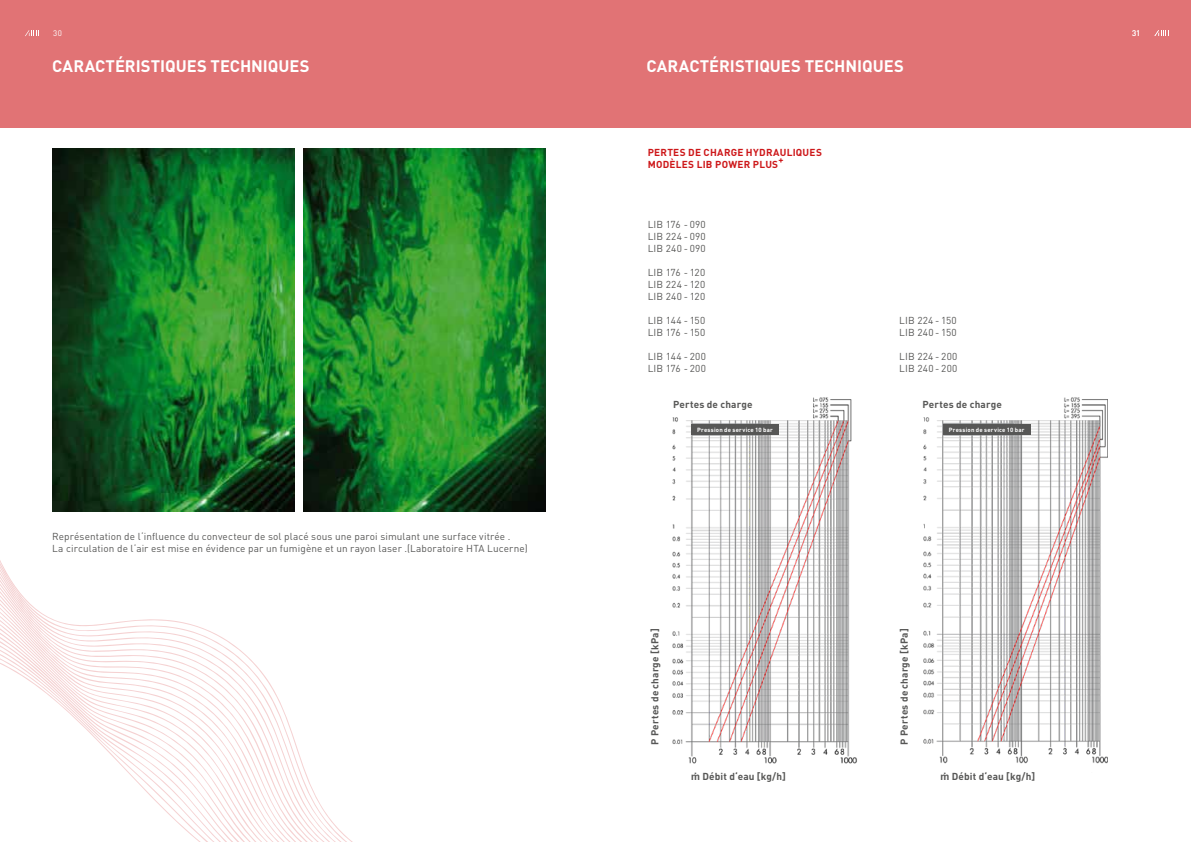
<style>
.page{position:relative;width:1191px;height:842px;background:#fff}
.page>*{position:absolute;margin:0;border:0;box-sizing:border-box;transform-origin:0 0}
.t1{font:700 16.5px "DIN Pro";color:#fff}
.t2{font:10px/12px "DIN Pro";letter-spacing:.01em;color:#575756}
.t3{font:700 10px "DIN Pro";letter-spacing:.015em;color:#575756}
.t4{font:700 10px/12px "DIN Pro";letter-spacing:.025em;color:#cd1719}
.t5{font:700 9.3px "DIN Pro";color:#cd1719}
.t6{font:8px "DIN Pro";color:#fff}
.t7{font:700 6px "DIN Pro";letter-spacing:.03em;color:#fff}
.s1{font-family:"Arial"}
</style>
<div class="page">
<div style="left:0;top:0;width:1191px;height:128px;background:#e17375"></div>
<svg style="left:1154px;top:30px;width:15px;height:6px"></svg>
<svg style="left:0;top:560px;width:353px;height:282px"></svg>
<img style="left:52px;top:149px;width:242px;height:363px">
<img style="left:304px;top:149px;width:242px;height:363px">
<img style="left:672px;top:397px;width:185px;height:367px">
<img style="left:923px;top:397px;width:184px;height:367px">
<div style="left:663px;top:387px;width:118px;height:30px;background:#fff"></div>
<div style="left:912px;top:387px;width:118px;height:30px;background:#fff"></div>
<div style="left:692px;top:424px;width:87px;height:11px;background:#575756"></div>
<div style="left:943px;top:424px;width:87px;height:11px;background:#575756"></div>
<svg style="left:25px;top:30px;width:14px;height:6px"></svg>
<p class="t6" style="left:53px;top:28px;width:10px">30</p>
<h1 class="t1" style="left:52px;top:55px;width:259px">CARACTÉRISTIQUES TECHNIQUES</h1>
<p class="t2" style="left:52px;top:530px;width:477px">Représentation de l‘influence du convecteur de sol placé sous une paroi simulant une surface vitrée .<br>La circulation de l‘air est mise en évidence par un fumigène et un rayon laser .(Laboratoire HTA Lucerne)</p>
<h1 class="t1" style="left:646px;top:55px;width:259px">CARACTÉRISTIQUES TECHNIQUES</h1>
<p class="t4" style="left:647px;top:146px;width:176px">PERTES DE CHARGE HYDRAULIQUES<br>MODÈLES LIB POWER PLUS</p>
<p class="t5" style="left:778px;top:153px;width:7px">+</p>
<p class="t2" style="left:647px;top:218px;width:60px;text-align:justify">LIB 176 - 090<br>LIB 224 - 090<br>LIB 240 - 090</p>
<p class="t2" style="left:647px;top:266px;width:59px;text-align:justify">LIB 176 - 120<br>LIB 224 - 120<br>LIB 240 - 120</p>
<p class="t2" style="left:647px;top:314px;width:59px">LIB 144 - 150<br>LIB 176 - 150</p>
<p class="t2" style="left:647px;top:350px;width:60px">LIB 144 - 200<br>LIB 176 - 200</p>
<p class="t3" style="left:673px;top:398px;width:81px">Pertes de charge</p>
<p class="t2" style="left:899px;top:314px;width:59px">LIB 224 - 150<br>LIB 240 - 150</p>
<p class="t2" style="left:899px;top:350px;width:60px">LIB 224 - 200<br>LIB 240 - 200</p>
<p class="t3" style="left:922px;top:398px;width:81px">Pertes de charge</p>
<p class="t7" style="left:697px;top:426px;width:77px">Pression de service 10 bar</p>
<p class="t7" style="left:948px;top:426px;width:77px">Pression de service 10 bar</p>
<p class="t3" style="left:648px;top:745px;width:118px;rotate:-90deg">P Pertes de charge [kPa]</p>
<p class="t3" style="left:691px;top:770px;width:96px"><span class="s1">ṁ</span> Débit d‘eau [kg/h]</p>
<p class="t3" style="left:897px;top:745px;width:118px;rotate:-90deg">P Pertes de charge [kPa]</p>
<p class="t3" style="left:940px;top:770px;width:96px"><span class="s1">ṁ</span> Débit d‘eau [kg/h]</p>
<p class="t6" style="left:1132px;top:28px;width:10px">31</p>
</div>
